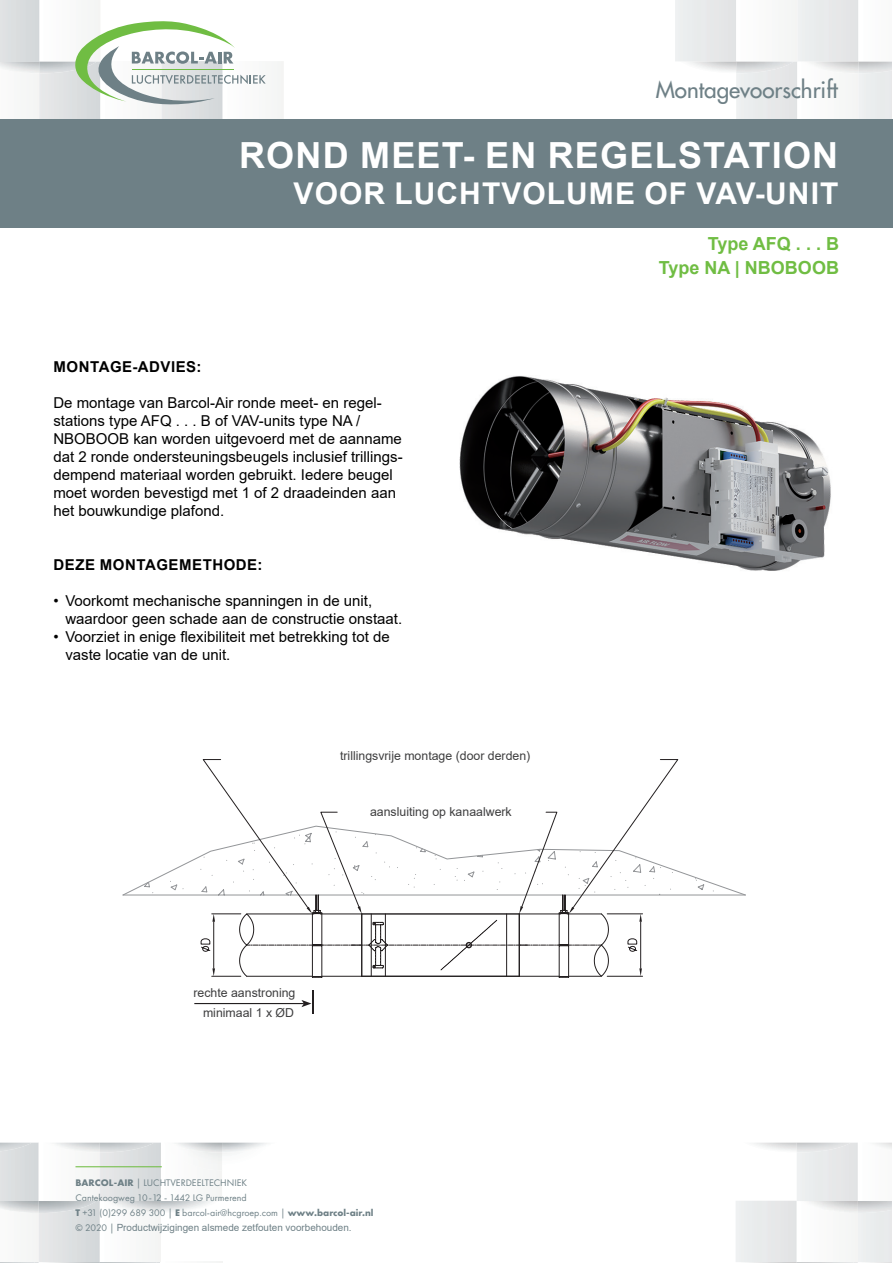
<style>
.page{position:relative;width:893px;height:1263px;background:#fff}
.page>*{position:absolute;margin:0;border:0;box-sizing:border-box;transform-origin:0 0}
.t1{font:700 36px "Arial";letter-spacing:.035em;color:#fff}
.t2{font:700 30px "Arial";letter-spacing:.035em;color:#fff}
.t3{font:22.5px "Futura LT";color:#6e8086}
.t4{font:700 18px/24px "Arial";color:#70bd43;text-align:right}
.t5{font:15px/18px "Arial";color:#000}
.t6{font:700 15px "Arial";letter-spacing:.035em;color:#000}
.t7{font:12.3px "Arial";color:#3e3e3f}
.t8{font:9.9px/15px "Futura PT";color:#6e8086}
.t9{font:9.9px "Arial";color:#6e8086}
.s1{font-weight:700}
.s2{font-family:"Futura PT"}
</style>
<div class="page">
<svg style="left:675px;top:0;width:217px;height:119px"></svg>
<div style="left:0;top:119px;width:893px;height:108px;background:#6e8086"></div>
<svg style="left:0;top:0;width:283px;height:119px"></svg>
<hr style="left:132px;top:69px;width:101px;height:1px;background:#70bd43">
<svg style="left:0;top:1143px;width:227px;height:120px"></svg>
<img style="left:164px;top:1143px;width:58px;height:27px">
<img style="left:168px;top:1143px;width:99px;height:10px">
<svg style="left:736px;top:1143px;width:156px;height:120px"></svg>
<img style="left:797px;top:1143px;width:54px;height:10px">
<img style="left:865px;top:1143px;width:27px;height:8px">
<hr style="left:76px;top:1166px;width:86px;height:1px;background:#70bd43">
<svg style="left:123px;top:759px;width:623px;height:219px"></svg>
<div style="left:339px;top:799px;width:204px;height:24px;background:#fff"></div>
<hr style="left:194px;top:1003px;width:110px;height:1px;background:#231f20">
<svg style="left:301px;top:1000px;width:10px;height:7px"></svg>
<div style="left:226px;top:726px;width:418px;height:58px;background:#fff"></div>
<hr style="left:312px;top:990px;width:2px;height:24px;background:#231f20">
<img style="left:459px;top:376px;width:372px;height:195px">
<h3 class="t3" style="left:656px;top:75px;width:184px">Montagevoorschrift</h3>
<h1 class="t1" style="left:239px;top:130px;width:601px">ROND MEET- EN REGELSTATION</h1>
<h2 class="t2" style="left:294px;top:173px;width:546px">VOOR LUCHTVOLUME OF VAV-UNIT</h2>
<p class="t6" style="left:54px;top:356px;width:149px">MONTAGE-ADVIES:</p>
<p class="t5" style="left:53px;top:393px;width:351px">De montage van Barcol-Air ronde meet- en regel&shy;stations type AFQ . . . B of VAV-units type NA / NBOBOOB kan worden uitgevoerd met de aanname dat 2 ronde ondersteuningsbeugels inclusief trillings&shy;dempend materiaal worden gebruikt. Iedere beugel moet worden bevestigd met 1 of 2 draadeinden aan het bouwkundige plafond.</p>
<p class="t6" style="left:54px;top:554px;width:210px">DEZE MONTAGEMETHODE:</p>
<p class="t5" style="left:65px;top:591px;width:338px;text-indent:-12px">• Voorkomt mechanische spanningen in de unit, waardoor geen schade aan de constructie onstaat.</p>
<p class="t5" style="left:65px;top:627px;width:326px;text-indent:-12px">• Voorziet in enige flexibiliteit met betrekking tot de vaste locatie van de unit.</p>
<p class="t7" style="left:340px;top:747px;width:192px">trillingsvrije montage (door derden)</p>
<p class="t7" style="left:193px;top:984px;width:103px">rechte aanstroning</p>
<p class="t7" style="left:203px;top:1004px;width:93px">minimaal 1 x ØD</p>
<p class="t7" style="left:370px;top:803px;width:143px">aansluiting op kanaalwerk</p>
<p class="t8" style="left:76px;top:1175px;width:300px"><span class="s1">BARCOL-AIR</span> | LUCHTVERDEELTECHNIEK<br>Cantekoogweg 10-12 - 1442 LG Purmerend<br><span class="s1">T</span> +31 (0)299 689 300 | <span class="s1">E</span> barcol-air@hcgroep.com | <span class="s1">www.barcol-air.nl</span></p>
<p class="t9" style="left:76px;top:1220px;width:278px"><span class="s2">© 2020 |</span> Productwijzigingen alsmede zetfouten voorbehouden.</p>
<p class="t4" style="left:659px;top:232px;width:182px">Type AFQ . . . B<br>Type NA | NBOBOOB</p>
</div>
